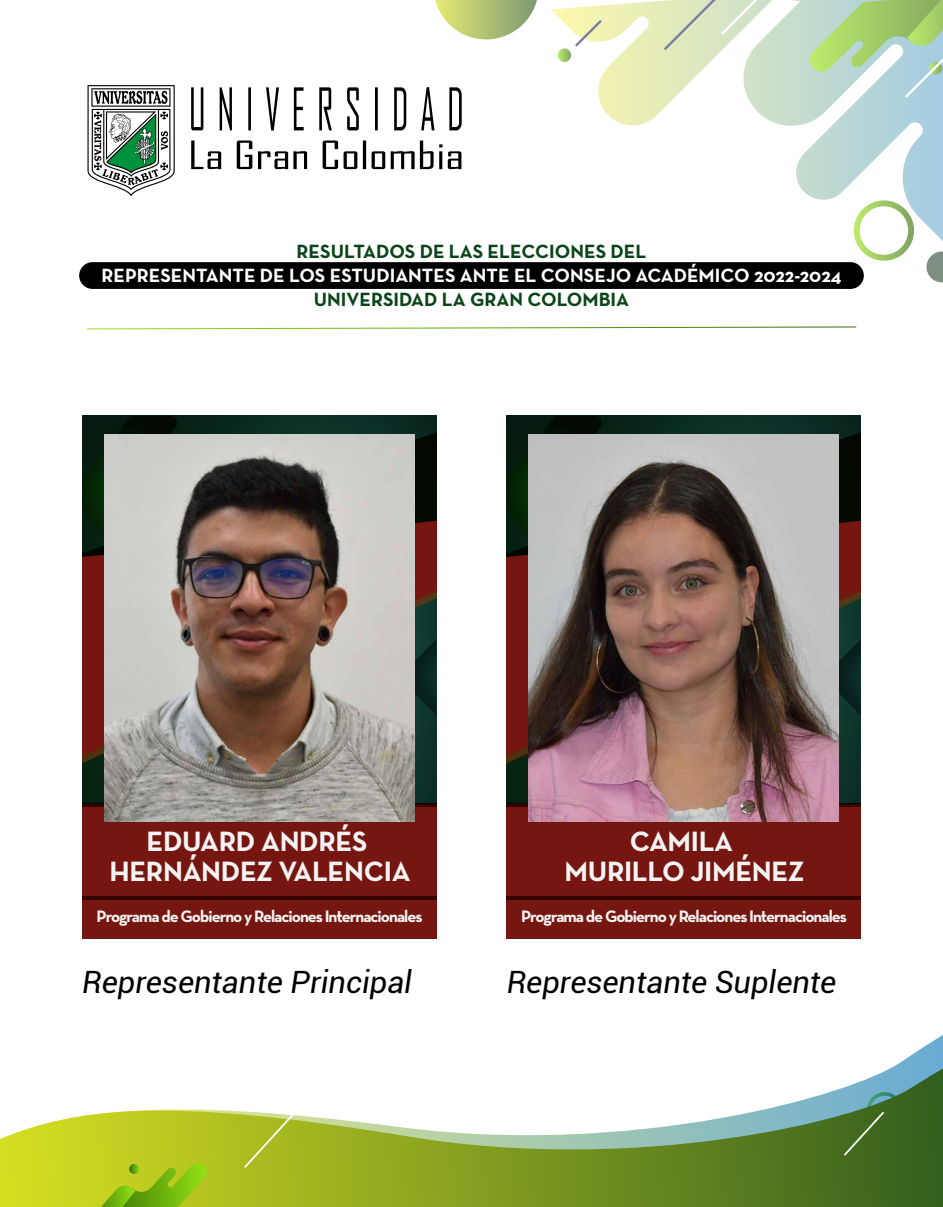
<style>
.page{position:relative;width:943px;height:1207px;background:#fff}
.page>*{position:absolute;margin:0;border:0;box-sizing:border-box;transform-origin:0 0}
.t1{font:italic 30.75px "Roboto";color:#000}
.t2{font:700 28.42px/30.2px "Neutra Text";letter-spacing:-.01em;color:#f3f3f3;text-align:center}
.t3{font:700 19.5px "Neutra Text";color:#fff}
.t4{font:700 19.5px "Neutra Text";color:#0a4419}
.t5{font:700 16.88px "Neutra Text";letter-spacing:-.06em;color:#f3f3f3}
</style>
<div class="page">
<div style="left:79px;top:262px;width:784px;height:27px;background:#010001;border-radius:13px"></div>
<svg style="left:550px;top:0;width:393px;height:268px"></svg>
<svg style="left:435px;top:0;width:102px;height:39px"></svg>
<svg style="left:853px;top:200px;width:61px;height:61px"></svg>
<svg style="left:926px;top:252px;width:17px;height:30px"></svg>
<svg style="left:557px;top:49px;width:14px;height:13px"></svg>
<svg style="left:662px;top:0;width:118px;height:52px"></svg>
<svg style="left:573px;top:18px;width:31px;height:31px"></svg>
<svg style="left:808px;top:0;width:135px;height:100px"></svg>
<svg style="left:191px;top:87px;width:271px;height:44px"></svg>
<svg style="left:191px;top:141px;width:270px;height:28px"></svg>
<svg style="left:87px;top:85px;width:88px;height:111px"></svg>
<svg style="left:86px;top:326px;width:771px;height:4px"></svg>
<svg style="left:891px;top:1035px;width:52px;height:33px"></svg>
<svg style="left:0;top:1068px;width:943px;height:139px"></svg>
<svg style="left:101px;top:1163px;width:107px;height:44px"></svg>
<svg style="left:243px;top:1084px;width:77px;height:85px"></svg>
<svg style="left:842px;top:1092px;width:61px;height:65px"></svg>
<div style="left:507px;top:804px;width:353px;height:135px;background:#761610"></div>
<hr style="left:507px;top:896px;width:353px;height:4px;background:#350400">
<hr style="left:507px;top:803px;width:353px;height:3px;background:#73370c">
<svg style="left:507px;top:416px;width:353px;height:94px"></svg>
<svg style="left:507px;top:510px;width:353px;height:262px;fill:#761610"></svg>
<img style="left:529px;top:434px;width:309px;height:388px">
<div style="left:82px;top:804px;width:354px;height:135px;background:#761610"></div>
<hr style="left:82px;top:896px;width:354px;height:4px;background:#350400">
<hr style="left:82px;top:803px;width:354px;height:3px;background:#73370c">
<svg style="left:82px;top:416px;width:354px;height:94px"></svg>
<svg style="left:82px;top:510px;width:354px;height:262px;fill:#761610"></svg>
<img style="left:104px;top:434px;width:310px;height:388px">
<p class="t4" style="left:296px;top:239px;width:351px">RESULTADOS DE LAS ELECCIONES DEL</p>
<p class="t3" style="left:101px;top:263px;width:741px">REPRESENTANTE DE LOS ESTUDIANTES ANTE EL CONSEJO ACADÉMICO 2022-2024</p>
<p class="t4" style="left:314px;top:287px;width:317px">UNIVERSIDAD LA GRAN COLOMBIA</p>
<h2 class="t2" style="left:109px;top:826px;width:303px">EDUARD ANDRÉS<br>HERNÁNDEZ VALENCIA</h2>
<p class="t5" style="left:97px;top:906px;width:327px">Programa de Gobierno y Relaciones Internacionales</p>
<h2 class="t2" style="left:564px;top:826px;width:241px">CAMILA<br>MURILLO JIMÉNEZ</h2>
<p class="t5" style="left:521px;top:906px;width:327px">Programa de Gobierno y Relaciones Internacionales</p>
<h1 class="t1" style="left:82px;top:960px;width:331px">Representante Principal</h1>
<h1 class="t1" style="left:507px;top:960px;width:331px">Representante Suplente</h1>
</div>
